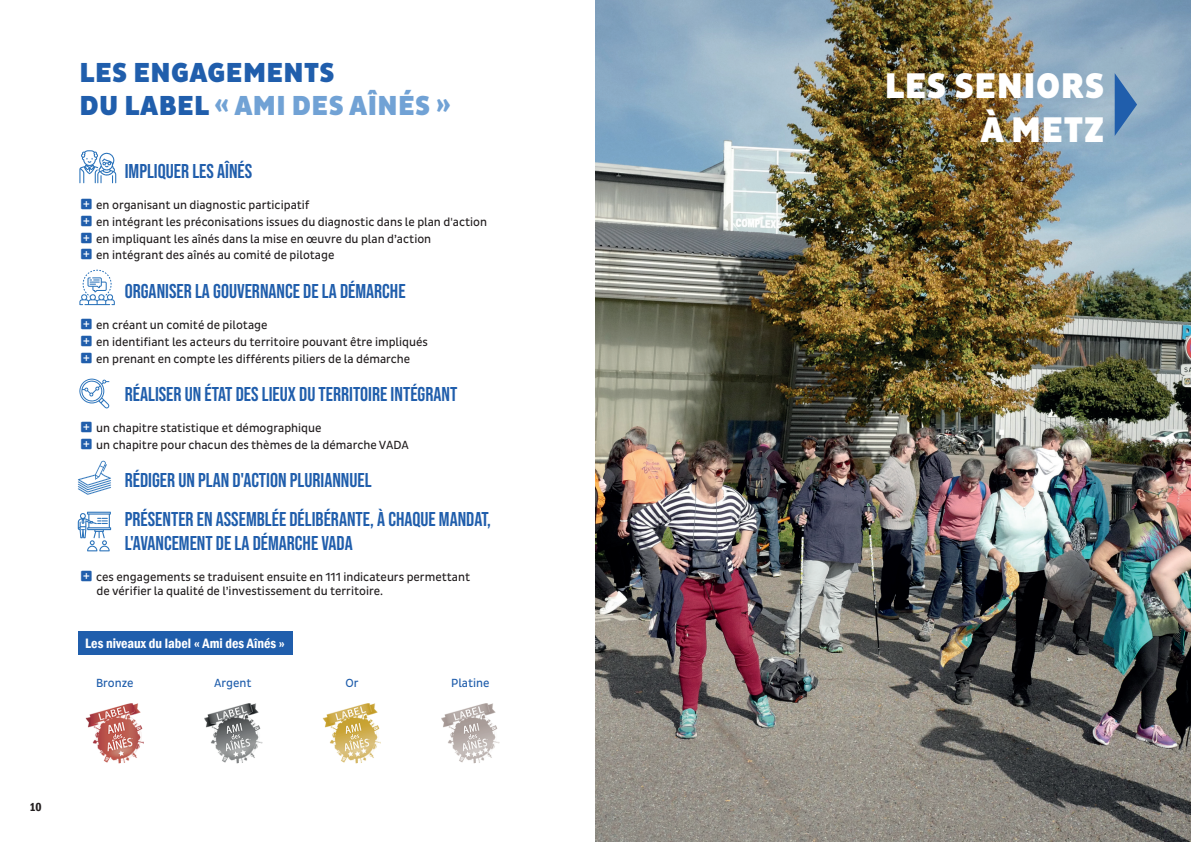
<style>
.page{position:relative;width:1191px;height:842px;background:#fff}
.page>*{position:absolute;margin:0;border:0;box-sizing:border-box;transform-origin:0 0}
.t1{font:900 36.3px/43.6px "Pluto Sans Cond";letter-spacing:.015em;color:#fff;text-align:right}
.t2{font:900 28px/33.6px "Pluto Sans Cond";letter-spacing:.015em;color:#205eac}
.t3{font:20px/38.4px "Bebas Neue";color:#205eac}
.t4{font:600 condensed 14px "Franklin Gothic";color:#fff}
.t5{font:12px/16.8px "Pluto Sans Cond";color:#231f20}
.t6{font:12px "Pluto Sans Cond";color:#205eac}
.t7{font:600 condensed 12px "Franklin Gothic";color:#231f20}
.s1{color:#71a2d5}
</style>
<div class="page">
<img style="left:595px;top:0;width:596px;height:842px">
<svg style="left:79px;top:270px;width:36px;height:35px"></svg>
<svg style="left:79px;top:150px;width:37px;height:33px"></svg>
<svg style="left:78px;top:460px;width:33px;height:35px"></svg>
<svg style="left:78px;top:512px;width:33px;height:39px"></svg>
<svg style="left:79px;top:379px;width:30px;height:30px"></svg>
<div style="left:78px;top:631px;width:215px;height:23px;background:#205eac"></div>
<img style="left:86px;top:703px;width:58px;height:60px">
<img style="left:204px;top:703px;width:58px;height:60px">
<img style="left:323px;top:703px;width:58px;height:60px">
<img style="left:441px;top:703px;width:58px;height:60px">
<svg style="left:1114px;top:73px;width:23px;height:63px"></svg>
<h2 class="t2" style="left:80px;top:56px;width:373px">LES ENGAGEMENTS<br>DU LABEL <span class="s1">« AMI DES AÎNÉS »</span></h2>
<h3 class="t3" style="left:125px;top:151px;width:129px">IMPLIQUER LES AÎNÉS</h3>
<p class="t5" style="left:96px;top:197px;width:392px">en organisant un diagnostic participatif<br>en intégrant les préconisations issues du diagnostic dans le plan d'action en impliquant les aînés dans la mise en œuvre du plan d’action<br>en intégrant des aînés au comité de pilotage</p>
<h3 class="t3" style="left:125px;top:271px;width:282px">ORGANISER LA GOUVERNANCE DE LA DÉMARCHE</h3>
<p class="t5" style="left:96px;top:317px;width:333px">en créant un comité de pilotage<br>en identifiant les acteurs du territoire pouvant être impliqués en prenant en compte les différents piliers de la démarche</p>
<h3 class="t3" style="left:125px;top:375px;width:334px">RÉALISER UN ÉTAT DES LIEUX DU TERRITOIRE INTÉGRANT</h3>
<p class="t5" style="left:96px;top:420px;width:314px">un chapitre statistique et démographique<br>un chapitre pour chacun des thèmes de la démarche VADA</p>
<h3 class="t3" style="left:125px;top:461px;width:368px">RÉDIGER UN PLAN D'ACTION PLURIANNUEL<br>PRÉSENTER EN ASSEMBLÉE DÉLIBÉRANTE, À CHAQUE MANDAT,</h3>
<h3 class="t3" style="left:125px;top:523px;width:229px">L'AVANCEMENT DE LA DÉMARCHE VADA</h3>
<p class="t5" style="left:96px;top:570px;width:375px;line-height:14.4px">ces engagements se traduisent ensuite en 111 indicateurs permettant de vérifier la qualité de l’investissement du territoire.</p>
<p class="t4" style="left:85px;top:633px;width:201px">Les niveaux du label « Ami des Aînés »</p>
<p class="t6" style="left:96px;top:676px;width:39px">Bronze</p>
<p class="t6" style="left:214px;top:676px;width:39px">Argent</p>
<p class="t6" style="left:345px;top:676px;width:15px">Or</p>
<p class="t6" style="left:451px;top:676px;width:40px">Platine</p>
<p class="t7" style="left:29px;top:799px;width:14px">10</p>
<h1 class="t1" style="left:884px;top:65px;width:221px">LES SENIORS<br>À METZ</h1>
</div>
